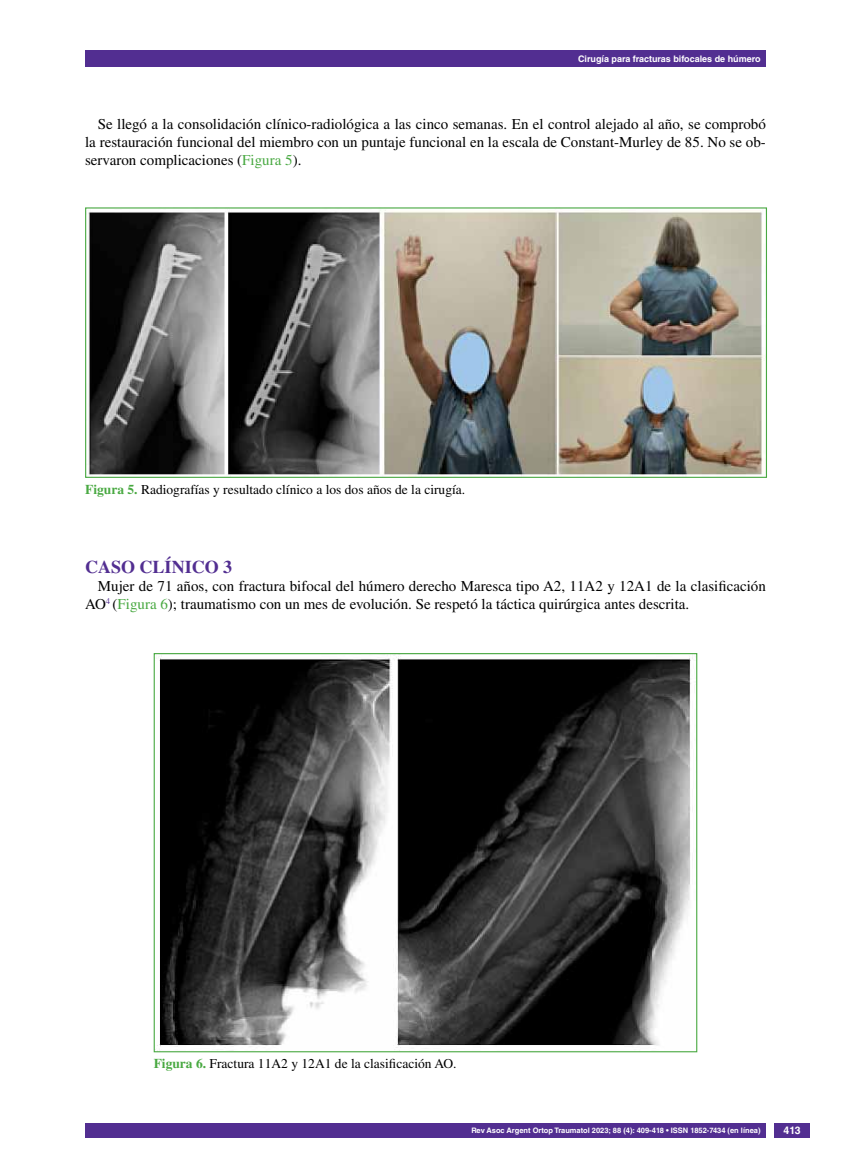
<style>
.page{position:relative;width:851px;height:1170px;background:#fff}
.page>*{position:absolute;margin:0;border:0;box-sizing:border-box;transform-origin:0 0}
.t1{font:700 18px "Times LT Std";color:#522e91}
.t2{font:15px/18px "Times LT Std";color:#000;text-align:justify}
.t3{font:13.5px "Times LT Std";color:#000}
.t4{font:700 10.5px "Helvetica LT Std";color:#fff}
.t5{font:700 9px "Helvetica LT Std";color:#fff}
.t6{font:700 7.5px "Helvetica LT Std";color:#fff}
.s1{color:#49a942}
.s2{font-weight:700;color:#49a942}
</style>
<div class="page">
<div style="left:85px;top:50px;width:680px;height:17px;background:#522e91"></div>
<div style="left:85px;top:1123px;width:680px;height:14px;background:#522e91"></div>
<div style="left:774px;top:1123px;width:35px;height:14px;background:#522e91"></div>
<img style="left:88px;top:210px;width:676px;height:266px">
<div style="left:85px;top:207px;width:681px;height:271px;border:1px solid #49a942"></div>
<img style="left:157px;top:655px;width:536px;height:395px">
<p class="t5" style="left:578px;top:53px;width:184px">Cirugía para fracturas bifocales de húmero</p>
<p class="t2" style="left:85px;top:115px;width:682px;text-indent:13px">Se llegó a la consolidación clínico-radiológica a las cinco semanas. En el control alejado al año, se comprobó la restauración funcional del miembro con un puntaje funcional en la escala de Constant-Murley de 85. No se ob&shy;servaron complicaciones (<span class="s1">Figura 5</span>).</p>
<p class="t3" style="left:85px;top:482px;width:381px"><span class="s2">Figura 5.</span> Radiografías y resultado clínico a los dos años de la cirugía.</p>
<p class="t1" style="left:85px;top:555px;width:149px">CASO CLÍNICO 3</p>
<p class="t2" style="left:85px;top:576px;width:682px;text-indent:13px">Mujer de 71 años, con fractura bifocal del húmero derecho Maresca tipo A2, 11A2 y 12A1 de la clasificación<br>AO<sup>4</sup> (<span class="s1">Figura 6</span>); traumatismo con un mes de evolución. Se respetó la táctica quirúrgica antes descrita.</p>
<p class="t3" style="left:154px;top:1055px;width:304px"><span class="s2">Figura 6.</span> Fractura 11A2 y 12A1 de la clasificación AO.</p>
<p class="t6" style="left:471px;top:1125px;width:291px">Rev Asoc Argent Ortop Traumatol 2023; 88 (4): 409-418 • ISSN 1852-7434 (en línea)</p>
<p class="t4" style="left:783px;top:1124px;width:19px">413</p>
</div>
